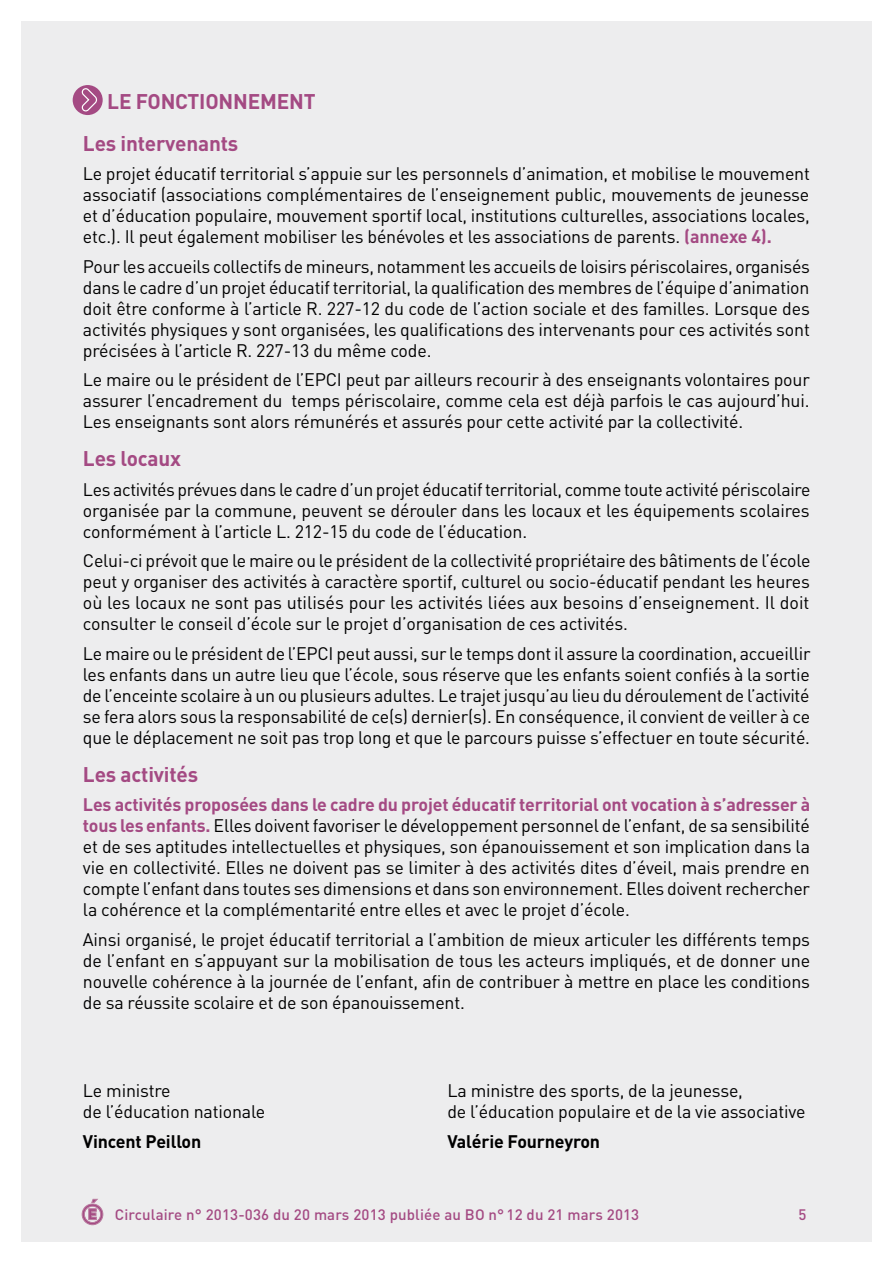
<style>
.page{position:relative;width:893px;height:1263px;background:#fff}
.page>*{position:absolute;margin:0;border:0;box-sizing:border-box;transform-origin:0 0}
.t1{font:700 21px/42px "DIN";letter-spacing:-.01em;color:#a44a83}
.t2{font:18px/21px "DIN";letter-spacing:-.01em;color:#000;text-align:justify}
.t3{font:700 18px "DIN";letter-spacing:-.01em;color:#000}
.t4{font:500 15px "DIN";letter-spacing:.01em;color:#a44a83}
.s1{font-weight:700;color:#a44a83}
</style>
<div class="page">
<div style="left:21px;top:21px;width:851px;height:1221px;background:#ededee"></div>
<svg style="left:82px;top:1199px;width:21px;height:26px"></svg>
<div style="left:73px;top:85px;width:30px;height:30px;background:#a44a83;border-radius:50%"></div>
<svg style="left:81px;top:87px;width:18px;height:25px"></svg>
<p class="t1" style="left:83px;top:79px;width:104px">■ Le fonctio</p>
<p class="t1" style="left:83px;top:79px;width:230px;text-indent:136px">nnement<br>Les intervenants</p>
<p class="t2" style="left:83px;top:163px;width:729px">Le projet éducatif territorial s’appuie sur les personnels d’animation, et mobilise le mouvement associatif (associations complémentaires de l’enseignement public, mouvements de jeunesse et d’éducation populaire, mouvement sportif local, institutions culturelles, associations locales, etc.). Il peut également mobiliser les bénévoles et les associations de parents. <span class="s1">(annexe 4).</span></p>
<p class="t2" style="left:83px;top:255px;width:729px">Pour les accueils collectifs de mineurs, notamment les accueils de loisirs périscolaires, organisés dans le cadre d’un projet éducatif territorial, la qualification des membres de l’équipe d’animation doit être conforme à l’article R. 227-12 du code de l’action sociale et des familles. Lorsque des activités physiques y sont organisées, les qualifications des intervenants pour ces activités sont précisées à l’article R. 227-13 du même code.</p>
<p class="t2" style="left:83px;top:369px;width:728px">Le maire ou le président de l’EPCI peut par ailleurs recourir à des enseignants volontaires pour assurer l’encadrement du temps périscolaire, comme cela est déjà parfois le cas aujourd’hui.<br>Les enseignants sont alors rémunérés et assurés pour cette activité par la collectivité.</p>
<p class="t1" style="left:83px;top:437px;width:100px">Les locaux</p>
<p class="t2" style="left:83px;top:478px;width:729px">Les activités prévues dans le cadre d’un projet éducatif territorial, comme toute activité périscolaire organisée par la commune, peuvent se dérouler dans les locaux et les équipements scolaires conformément à l’article L. 212-15 du code de l’éducation.</p>
<p class="t2" style="left:83px;top:550px;width:729px">Celui-ci prévoit que le maire ou le président de la collectivité propriétaire des bâtiments de l’école peut y organiser des activités à caractère sportif, culturel ou socio-éducatif pendant les heures où les locaux ne sont pas utilisés pour les activités liées aux besoins d’enseignement. Il doit consulter le conseil d’école sur le projet d’organisation de ces activités.</p>
<p class="t2" style="left:83px;top:642px;width:729px">Le maire ou le président de l’EPCI peut aussi, sur le temps dont il assure la coordination, accueillir les enfants dans un autre lieu que l’école, sous réserve que les enfants soient confiés à la sortie de l’enceinte scolaire à un ou plusieurs adultes. Le trajet jusqu’au lieu du déroulement de l’activité se fera alors sous la responsabilité de ce(s) dernier(s). En conséquence, il convient de veiller à ce que le déplacement ne soit pas trop long et que le parcours puisse s’effectuer en toute sécurité.</p>
<p class="t1" style="left:83px;top:752px;width:117px">Les activités</p>
<p class="t2" style="left:83px;top:794px;width:729px"><span class="s1">Les activités proposées dans le cadre du projet éducatif territorial ont vocation à s’adresser à tous les enfants.</span> Elles doivent favoriser le développement personnel de l’enfant, de sa sensibilité et de ses aptitudes intellectuelles et physiques, son épanouissement et son implication dans la vie en collectivité. Elles ne doivent pas se limiter à des activités dites d’éveil, mais prendre en compte l’enfant dans toutes ses dimensions et dans son environnement. Elles doivent rechercher la cohérence et la complémentarité entre elles et avec le projet d’école.</p>
<p class="t2" style="left:83px;top:928px;width:729px">Ainsi organisé, le projet éducatif territorial a l’ambition de mieux articuler les différents temps de l’enfant en s’appuyant sur la mobilisation de tous les acteurs impliqués, et de donner une nouvelle cohérence à la journée de l’enfant, afin de contribuer à mettre en place les conditions de sa réussite scolaire et de son épanouissement.</p>
<p class="t2" style="left:83px;top:1080px;width:89px">Le ministre</p>
<p class="t2" style="left:447px;top:1080px;width:297px">La ministre des sports, de la jeunesse,</p>
<p class="t2" style="left:83px;top:1101px;width:184px">de l’éducation nationale</p>
<p class="t2" style="left:447px;top:1101px;width:359px">de l’éducation populaire et de la vie associative</p>
<p class="t3" style="left:83px;top:1129px;width:120px">Vincent Peillon</p>
<p class="t3" style="left:447px;top:1129px;width:154px">Valérie Fourneyron</p>
<p class="t4" style="left:115px;top:1205px;width:526px">Circulaire n° 2013-036 du 20 mars 2013 publiée au BO n° 12 du 21 mars 2013</p>
<p class="t4" style="left:798px;top:1205px;width:9px">5</p>
</div>
